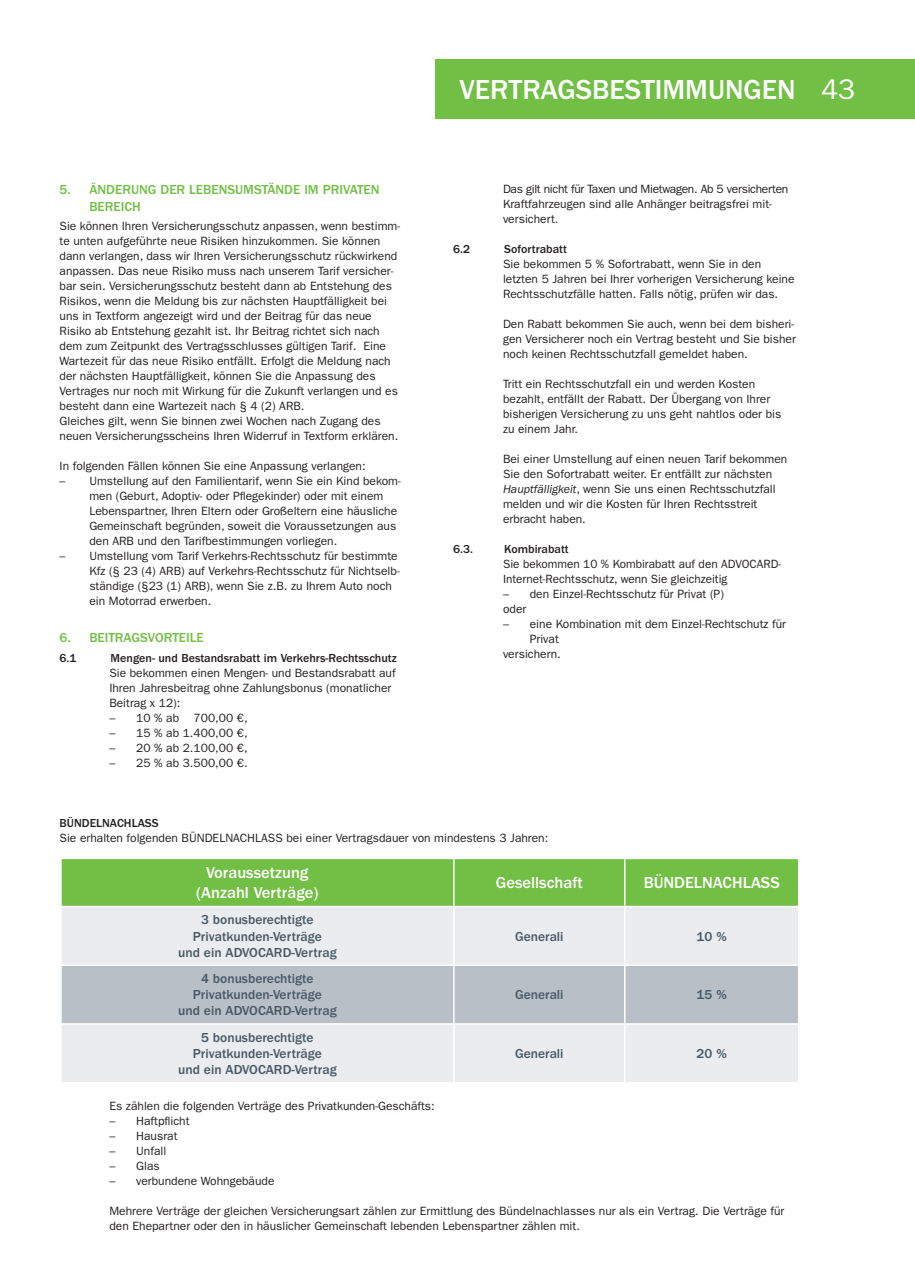
<style>
.page{position:relative;width:915px;height:1276px;background:#fff}
.page>*{position:absolute;margin:0;border:0;box-sizing:border-box;transform-origin:0 0}
.t1{font:500 28.5px "ITC Franklin Gothic Std";color:#fff}
.t2{font:28.5px "ITC Franklin Gothic Std";color:#fff}
.t3{font:500 16.5px/19.8px "ITC Franklin Gothic Std";color:#fff;text-align:center}
.t4{font:500 13.5px/16.2px "ITC Franklin Gothic Std";color:#475865;text-align:center}
.gruen{font:500 13.5px/16.5px "ITC Franklin Gothic Std";color:#71bf44}
.Copy_Aufzählung_3{font:12px/15px "ITC Franklin Gothic Std";color:#231f20}
.A___1{font:12px/15px "ITC Franklin Gothic Std";color:#231f20}
.A___fett{font:500 12px "ITC Franklin Gothic Std";color:#231f20}
.A___fett-2{font:12px "ITC Franklin Gothic Std";color:#231f20}
.s1{font-family:"Franklin Gothic Itc T";font-style:italic}
</style>
<div class="page">
<div style="left:699px;top:60px;width:215px;height:59px;background:#71bf44"></div>
<div style="left:435px;top:60px;width:374px;height:59px;background:#71bf44"></div>
<div style="left:62px;top:859px;width:735px;height:47px;background:#71bf44"></div>
<div style="left:62px;top:907px;width:735px;height:175px;background:#eaecef"></div>
<div style="left:62px;top:966px;width:735px;height:57px;background:#b8bfc7"></div>
<hr style="left:60px;top:964px;width:393px;height:2px;background:#fff">
<hr style="left:453px;top:964px;width:171px;height:2px;background:#fff">
<hr style="left:624px;top:964px;width:175px;height:2px;background:#fff">
<hr style="left:60px;top:1023px;width:393px;height:1px;background:#fff">
<hr style="left:453px;top:1023px;width:171px;height:1px;background:#fff">
<hr style="left:624px;top:1023px;width:175px;height:1px;background:#fff">
<hr style="left:453px;top:907px;width:1px;height:57px;background:#fff">
<hr style="left:623px;top:907px;width:2px;height:57px;background:#fff">
<hr style="left:453px;top:966px;width:1px;height:57px;background:#fff">
<hr style="left:623px;top:966px;width:2px;height:57px;background:#fff">
<hr style="left:453px;top:1024px;width:1px;height:58px;background:#fff">
<hr style="left:623px;top:1024px;width:2px;height:58px;background:#fff">
<hr style="left:453px;top:859px;width:1px;height:47px;background:#fff">
<hr style="left:623px;top:859px;width:2px;height:47px;background:#fff">
<p class="t1" style="left:459px;top:74px;width:337px">VERTRAGSBESTIMMUNGEN</p>
<p class="t2" style="left:820px;top:73px;width:36px">43</p>
<p class="gruen" style="left:89px;top:182px;width:292px;text-indent:-30px">5. ÄNDERUNG DER LEBENSUMSTÄNDE IM PRIVATEN<br>BEREICH</p>
<p class="A___1" style="left:60px;top:218px;width:342px">Sie können Ihren Versicherungsschutz anpassen, wenn bestimm&shy;te unten aufgeführte neue Risiken hinzukommen. Sie können dann verlangen, dass wir Ihren Versicherungsschutz rückwirkend anpassen. Das neue Risiko muss nach unserem Tarif versicher&shy;bar sein. Versicherungsschutz besteht dann ab Entstehung des Risikos, wenn die Meldung bis zur nächsten Hauptfälligkeit bei uns in Textform angezeigt wird und der Beitrag für das neue Risiko ab Entstehung gezahlt ist. Ihr Beitrag richtet sich nach dem zum Zeitpunkt des Vertragsschlusses gültigen Tarif. Eine Wartezeit für das neue Risiko entfällt. Erfolgt die Meldung nach der nächsten Hauptfälligkeit, können Sie die Anpassung des Vertrages nur noch mit Wirkung für die Zukunft verlangen und es besteht dann eine Wartezeit nach § 4 (2) ARB.</p>
<p class="A___1" style="left:60px;top:413px;width:340px">Gleiches gilt, wenn Sie binnen zwei Wochen nach Zugang des neuen Versicherungsscheins Ihren Widerruf in Textform erklären.</p>
<p class="A___1" style="left:60px;top:458px;width:307px">In folgenden Fällen können Sie eine Anpassung verlangen:</p>
<p class="A___1" style="left:89px;top:473px;width:313px;text-indent:-30px">– Umstellung auf den Familientarif, wenn Sie ein Kind bekom&shy;men (Geburt, Adoptiv- oder Pflegekinder) oder mit einem Lebenspartner, Ihren Eltern oder Großeltern eine häusliche Gemeinschaft begründen, soweit die Voraussetzungen aus den ARB und den Tarifbestimmungen vorliegen.</p>
<p class="A___1" style="left:89px;top:548px;width:312px;text-indent:-30px">– Umstellung vom Tarif Verkehrs-Rechtsschutz für bestimmte Kfz (§ 23 (4) ARB) auf Verkehrs-Rechtsschutz für Nichtselb&shy;ständige (§23 (1) ARB), wenn Sie z.B. zu Ihrem Auto noch ein Motorrad erwerben.</p>
<p class="gruen" style="left:60px;top:630px;width:146px">6. BEITRAGSVORTEILE</p>
<p class="A___fett" style="left:60px;top:651px;width:19px">6.1</p>
<p class="A___fett" style="left:111px;top:651px;width:287px">Mengen- und Bestandsrabatt im Verkehrs-Rechtsschutz</p>
<p class="Copy_Aufzählung_3" style="left:109px;top:665px;width:288px">Sie bekommen einen Mengen- und Bestandsrabatt auf<br>Ihren Jahresbeitrag ohne Zahlungsbonus (monatlicher<br>Beitrag x 12):</p>
<p class="Copy_Aufzählung_3" style="left:109px;top:710px;width:140px">– 10 % ab 700,00 €,</p>
<p class="Copy_Aufzählung_3" style="left:109px;top:725px;width:140px">– 15 % ab 1.400,00 €,</p>
<p class="Copy_Aufzählung_3" style="left:109px;top:740px;width:140px">– 20 % ab 2.100,00 €,</p>
<p class="Copy_Aufzählung_3" style="left:109px;top:755px;width:140px">– 25 % ab 3.500,00 €.</p>
<p class="Copy_Aufzählung_3" style="left:503px;top:182px;width:287px">Das gilt nicht für Taxen und Mietwagen. Ab 5 versicherten<br>Kraftfahrzeugen sind alle Anhänger beitragsfrei mit&shy;versichert.</p>
<p class="A___fett" style="left:453px;top:243px;width:19px">6.2</p>
<p class="A___fett" style="left:504px;top:243px;width:64px">Sofortrabatt</p>
<p class="Copy_Aufzählung_3" style="left:503px;top:257px;width:293px">Sie bekommen 5 % Sofortrabatt, wenn Sie in den letzten 5 Jahren bei Ihrer vorherigen Versicherung keine<br>Rechtsschutzfälle hatten. Falls nötig, prüfen wir das.</p>
<p class="Copy_Aufzählung_3" style="left:503px;top:317px;width:294px">Den Rabatt bekommen Sie auch, wenn bei dem bisheri&shy;gen Versicherer noch ein Vertrag besteht und Sie bisher noch keinen Rechtsschutzfall gemeldet haben.</p>
<p class="Copy_Aufzählung_3" style="left:503px;top:377px;width:280px">Tritt ein Rechtsschutzfall ein und werden Kosten bezahlt, entfällt der Rabatt. Der Übergang von Ihrer bisherigen Versicherung zu uns geht nahtlos oder bis zu einem Jahr.</p>
<p class="Copy_Aufzählung_3" style="left:503px;top:452px;width:286px">Bei einer Umstellung auf einen neuen Tarif bekommen Sie den Sofortrabatt weiter. Er entfällt zur nächsten <span class="s1">Hauptfälligkeit</span>, wenn Sie uns einen Rechtsschutzfall melden und wir die Kosten für Ihren Rechtsstreit erbracht haben.</p>
<p class="A___fett" style="left:453px;top:543px;width:22px">6.3.</p>
<p class="A___fett" style="left:504px;top:543px;width:66px">Kombirabatt</p>
<p class="Copy_Aufzählung_3" style="left:503px;top:557px;width:279px">Sie bekommen 10 % Kombirabatt auf den ADVOCARD-<br>Internet-Rechtsschutz, wenn Sie gleichzeitig</p>
<p class="Copy_Aufzählung_3" style="left:503px;top:587px;width:222px">– den Einzel-Rechtsschutz für Privat (P)</p>
<p class="Copy_Aufzählung_3" style="left:503px;top:602px;width:25px">oder</p>
<p class="Copy_Aufzählung_3" style="left:529px;top:617px;width:258px;text-indent:-27px">– eine Kombination mit dem Einzel-Rechtschutz für<br>Privat</p>
<p class="Copy_Aufzählung_3" style="left:503px;top:647px;width:59px">versichern.</p>
<p class="A___fett" style="left:60px;top:816px;width:100px">BÜNDELNACHLASS</p>
<p class="A___fett-2" style="left:60px;top:831px;width:490px">Sie erhalten folgenden BÜNDELNACHLASS bei einer Vertragsdauer von mindestens 3 Jahren:</p>
<p class="t3" style="left:196px;top:863px;width:124px">Voraussetzung (Anzahl Verträge)</p>
<p class="t3" style="left:495px;top:873px;width:89px">Gesellschaft</p>
<p class="t3" style="left:643px;top:873px;width:138px">BÜNDELNACHLASS</p>
<p class="t4" style="left:178px;top:912px;width:160px">3 bonusberechtigte<br>Privatkunden-Verträge<br>und ein ADVOCARD-Vertrag</p>
<p class="t4" style="left:515px;top:928px;width:50px">Generali</p>
<p class="t4" style="left:696px;top:928px;width:32px">10 %</p>
<p class="t4" style="left:178px;top:970px;width:160px">4 bonusberechtigte<br>Privatkunden-Verträge<br>und ein ADVOCARD-Vertrag</p>
<p class="t4" style="left:178px;top:1029px;width:160px">5 bonusberechtigte<br>Privatkunden-Verträge<br>und ein ADVOCARD-Vertrag</p>
<p class="t4" style="left:515px;top:986px;width:50px">Generali</p>
<p class="t4" style="left:696px;top:986px;width:32px">15 %</p>
<p class="t4" style="left:515px;top:1045px;width:50px">Generali</p>
<p class="t4" style="left:696px;top:1045px;width:32px">20 %</p>
<p class="Copy_Aufzählung_3" style="left:109px;top:1098px;width:327px">Es zählen die folgenden Verträge des Privatkunden-Geschäfts:</p>
<p class="Copy_Aufzählung_3" style="left:109px;top:1113px;width:82px">– Haftpflicht</p>
<p class="Copy_Aufzählung_3" style="left:109px;top:1128px;width:70px">– Hausrat</p>
<p class="Copy_Aufzählung_3" style="left:109px;top:1143px;width:58px">– Unfall</p>
<p class="Copy_Aufzählung_3" style="left:109px;top:1158px;width:52px">– Glas</p>
<p class="Copy_Aufzählung_3" style="left:109px;top:1173px;width:167px">– verbundene Wohngebäude</p>
<p class="Copy_Aufzählung_3" style="left:109px;top:1203px;width:676px">Mehrere Verträge der gleichen Versicherungsart zählen zur Ermittlung des Bündelnachlasses nur als ein Vertrag. Die Verträge für den Ehepartner oder den in häuslicher Gemeinschaft lebenden Lebenspartner zählen mit.</p>
</div>
